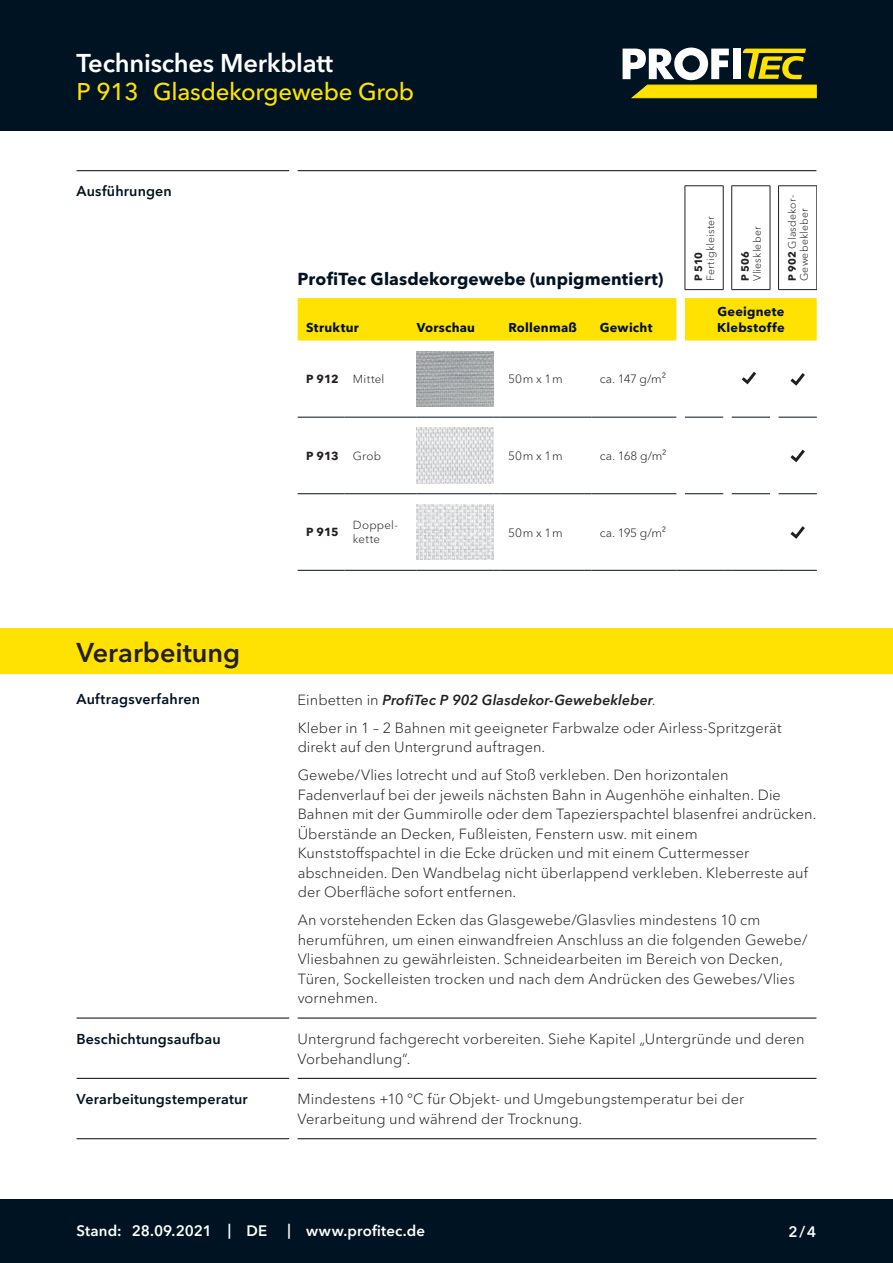
<style>
.page{position:relative;width:893px;height:1263px;background:#fff}
.page>*{position:absolute;margin:0;border:0;box-sizing:border-box;transform-origin:0 0}
.t1{font:600 27px "Avenir Next Cyr";color:#231f20}
.t2{font:600 25.5px "Avenir Next Cyr";letter-spacing:-.01em;color:#fff}
.t3{font:500 24px "Avenir Next Cyr";letter-spacing:-.01em;color:#ffe201}
.t4{font:700 17.25px "Avenir Next LT Pro";letter-spacing:.005em;color:#001322}
.t5{font:600 15px "Avenir Next Cyr";letter-spacing:.01em;color:#fff}
.t6{font:300 14.7px/19.5px "Avenir Next Cyr";letter-spacing:.005em;color:#231f20}
.t7{font:italic 600 14.4px "Avenir Next Cyr";letter-spacing:.01em;color:#231f20}
.t8{font:600 14.25px "Avenir Next Cyr";letter-spacing:.015em;color:#001322}
.t9{font:700 12.75px/15.8px "Avenir Next LT Pro";letter-spacing:.02em;color:#001322}
.t10{font:300 12px "Avenir Next LT Pro";letter-spacing:-.01em;color:#231f20}
.t11{font:300 11.7px/14px "Avenir Next LT Pro";letter-spacing:.02em;color:#231f20}
.t12{font:700 11.7px "Avenir Next LT Pro";letter-spacing:-.02em;color:#231f20}
.t13{font:300 10.5px "Avenir Next LT Pro";letter-spacing:.02em;color:#231f20}
.t14{font:700 10.5px "Avenir Next LT Pro";letter-spacing:-.005em;color:#231f20}
.s1{font-weight:700}
.s2{font-weight:300}
.s3{font-weight:300;font-style:normal;font-size:14.7px}
</style>
<div class="page">
<div style="left:0;top:0;width:893px;height:131px;background:#001322"></div>
<div style="left:0;top:1199px;width:893px;height:64px;background:#001322"></div>
<hr style="left:77px;top:170px;width:212px;height:1px;background:#231f20">
<hr style="left:298px;top:170px;width:518px;height:1px;background:#231f20">
<div style="left:298px;top:298px;width:519px;height:43px;background:#ffe201"></div>
<hr style="left:298px;top:417px;width:46px;height:1px;background:#001322">
<hr style="left:344px;top:417px;width:73px;height:1px;background:#001322">
<hr style="left:417px;top:417px;width:76px;height:1px;background:#001322">
<hr style="left:500px;top:417px;width:85px;height:1px;background:#001322">
<hr style="left:591px;top:417px;width:85px;height:1px;background:#001322">
<hr style="left:685px;top:417px;width:38px;height:1px;background:#001322">
<hr style="left:732px;top:417px;width:38px;height:1px;background:#001322">
<hr style="left:778px;top:417px;width:39px;height:1px;background:#001322">
<hr style="left:298px;top:493px;width:46px;height:1px;background:#001322">
<hr style="left:344px;top:493px;width:73px;height:1px;background:#001322">
<hr style="left:417px;top:493px;width:76px;height:1px;background:#001322">
<hr style="left:500px;top:493px;width:85px;height:1px;background:#001322">
<hr style="left:591px;top:493px;width:85px;height:1px;background:#001322">
<hr style="left:685px;top:493px;width:38px;height:1px;background:#001322">
<hr style="left:732px;top:493px;width:38px;height:1px;background:#001322">
<hr style="left:778px;top:493px;width:39px;height:1px;background:#001322">
<hr style="left:731px;top:185px;width:39px;height:1px;background:#231f20">
<hr style="left:731px;top:186px;width:1px;height:72px;background:#231f20">
<hr style="left:770px;top:186px;width:1px;height:72px;background:#231f20">
<hr style="left:731px;top:258px;width:1px;height:31px;background:#231f20">
<hr style="left:770px;top:258px;width:1px;height:31px;background:#231f20">
<hr style="left:731px;top:289px;width:39px;height:1px;background:#231f20">
<hr style="left:685px;top:185px;width:38px;height:1px;background:#231f20">
<hr style="left:685px;top:186px;width:1px;height:72px;background:#231f20">
<hr style="left:723px;top:186px;width:1px;height:72px;background:#231f20">
<hr style="left:685px;top:258px;width:1px;height:31px;background:#231f20">
<hr style="left:723px;top:258px;width:1px;height:31px;background:#231f20">
<hr style="left:685px;top:289px;width:38px;height:1px;background:#231f20">
<hr style="left:778px;top:186px;width:39px;height:1px;background:#231f20">
<hr style="left:778px;top:186px;width:1px;height:72px;background:#231f20">
<hr style="left:817px;top:186px;width:1px;height:72px;background:#231f20">
<hr style="left:778px;top:258px;width:1px;height:31px;background:#231f20">
<hr style="left:817px;top:258px;width:1px;height:31px;background:#231f20">
<hr style="left:778px;top:289px;width:39px;height:1px;background:#231f20">
<hr style="left:298px;top:570px;width:46px;height:1px;background:#001322">
<hr style="left:344px;top:570px;width:73px;height:1px;background:#001322">
<hr style="left:417px;top:570px;width:76px;height:1px;background:#001322">
<hr style="left:500px;top:570px;width:85px;height:1px;background:#001322">
<hr style="left:591px;top:570px;width:85px;height:1px;background:#001322">
<hr style="left:685px;top:570px;width:38px;height:1px;background:#001322">
<hr style="left:732px;top:570px;width:38px;height:1px;background:#001322">
<hr style="left:778px;top:570px;width:39px;height:1px;background:#001322">
<img style="left:417px;top:351px;width:76px;height:55px">
<svg style="left:790px;top:373px;width:15px;height:13px"></svg>
<img style="left:417px;top:428px;width:76px;height:55px">
<svg style="left:790px;top:450px;width:15px;height:12px"></svg>
<img style="left:417px;top:504px;width:76px;height:56px">
<svg style="left:790px;top:526px;width:15px;height:13px"></svg>
<svg style="left:742px;top:372px;width:14px;height:12px"></svg>
<hr style="left:77px;top:1017px;width:212px;height:1px;background:#231f20">
<hr style="left:298px;top:1017px;width:518px;height:1px;background:#231f20">
<hr style="left:77px;top:1078px;width:212px;height:1px;background:#231f20">
<hr style="left:298px;top:1078px;width:518px;height:1px;background:#231f20">
<hr style="left:77px;top:1138px;width:212px;height:1px;background:#231f20">
<hr style="left:298px;top:1138px;width:518px;height:1px;background:#231f20">
<div style="left:0;top:628px;width:893px;height:46px;background:#ffe201"></div>
<svg style="left:623px;top:48px;width:193px;height:50px"></svg>
<h2 class="t2" style="left:77px;top:47px;width:258px">Technisches Merkblatt</h2>
<h3 class="t3" style="left:77px;top:78px;width:339px">P 913 Glasdekorgewebe Grob</h3>
<p class="t8" style="left:77px;top:183px;width:97px">Ausführungen</p>
<p class="t4" style="left:298px;top:269px;width:367px">ProfiTec Glasdekorgewebe (unpigmentiert)</p>
<p class="t9" style="left:306px;top:320px;width:54px">Struktur</p>
<p class="t9" style="left:417px;top:320px;width:60px">Vorschau</p>
<p class="t9" style="left:508px;top:320px;width:70px">Rollenmaß</p>
<p class="t9" style="left:600px;top:320px;width:54px">Gewicht</p>
<p class="t11" style="left:306px;top:372px;width:80px"><span class="s1">P 912</span> Mittel</p>
<p class="t10" style="left:508px;top:372px;width:56px">50m x 1m</p>
<p class="t10" style="left:600px;top:372px;width:68px">ca. 147 g/m²</p>
<p class="t12" style="left:306px;top:449px;width:76px">P 913 <span class="s2">Grob</span></p>
<p class="t10" style="left:508px;top:449px;width:56px">50m x 1m</p>
<p class="t10" style="left:600px;top:449px;width:68px">ca. 168 g/m²</p>
<p class="t12" style="left:306px;top:525px;width:34px">P 915</p>
<p class="t11" style="left:353px;top:518px;width:47px">Doppel&shy;kette</p>
<p class="t10" style="left:508px;top:525px;width:56px">50m x 1m</p>
<p class="t10" style="left:600px;top:525px;width:68px">ca. 195 g/m²</p>
<p class="t13" style="left:704px;top:281px;width:67px;rotate:-90deg">Fertigkleister</p>
<p class="t14" style="left:692px;top:281px;width:31px;rotate:-90deg">P 510</p>
<p class="t13" style="left:751px;top:281px;width:56px;rotate:-90deg">Vlieskleber</p>
<p class="t14" style="left:739px;top:281px;width:31px;rotate:-90deg">P 506</p>
<p class="t13" style="left:786px;top:281px;width:87px;rotate:-90deg"><span class="s1">P 902</span> Glasdekor-</p>
<p class="t13" style="left:798px;top:281px;width:74px;rotate:-90deg">Gewebekleber</p>
<p class="t9" style="left:717px;top:304px;width:69px">Geeignete<br>Klebstoffe</p>
<h1 class="t1" style="left:77px;top:636px;width:165px">Verarbeitung</h1>
<p class="t8" style="left:77px;top:691px;width:125px">Auftragsverfahren</p>
<p class="t7" style="left:298px;top:691px;width:359px"><span class="s3">Einbetten in</span> ProfiTec P 902 Glasdekor-Gewebekleber<span class="s3">.</span></p>
<p class="t6" style="left:298px;top:718px;width:485px">Kleber in 1 – 2 Bahnen mit geeigneter Farbwalze oder Airless-Spritzgerät direkt auf den Untergrund auftragen.</p>
<p class="t6" style="left:298px;top:765px;width:520px">Gewebe/Vlies lotrecht und auf Stoß verkleben. Den horizontalen Fadenverlauf bei der jeweils nächsten Bahn in Augenhöhe einhalten. Die Bahnen mit der Gummirolle oder dem Tapezierspachtel blasenfrei andrücken.<br>Überstände an Decken, Fußleisten, Fenstern usw. mit einem Kunststoffspachtel in die Ecke drücken und mit einem Cuttermesser abschneiden. Den Wandbelag nicht überlappend verkleben. Kleberreste auf der Oberfläche sofort entfernen.</p>
<p class="t6" style="left:298px;top:910px;width:511px">An vorstehenden Ecken das Glasgewebe/Glasvlies mindestens 10 cm herumführen, um einen einwandfreien Anschluss an die folgenden Gewebe/ Vliesbahnen zu gewährleisten. Schneidearbeiten im Bereich von Decken, Türen, Sockelleisten trocken und nach dem Andrücken des Gewebes/Vlies vornehmen.</p>
<p class="t8" style="left:77px;top:1030px;width:146px">Beschichtungsaufbau</p>
<p class="t6" style="left:298px;top:1029px;width:508px">Untergrund fachgerecht vorbereiten. Siehe Kapitel „Untergründe und deren<br>Vorbehandlung“.</p>
<p class="t8" style="left:77px;top:1090px;width:173px">Verarbeitungstemperatur</p>
<p class="t6" style="left:298px;top:1089px;width:448px">Mindestens +10 °C für Objekt- und Umgebungstemperatur bei der<br>Verarbeitung und während der Trocknung.</p>
<p class="t5" style="left:77px;top:1222px;width:192px">Stand: 28.09.2021 | DE</p>
<p class="t5" style="left:287px;top:1222px;width:139px">| www.profitec.de</p>
<p class="t5" style="left:788px;top:1222px;width:29px">2/4</p>
</div>
